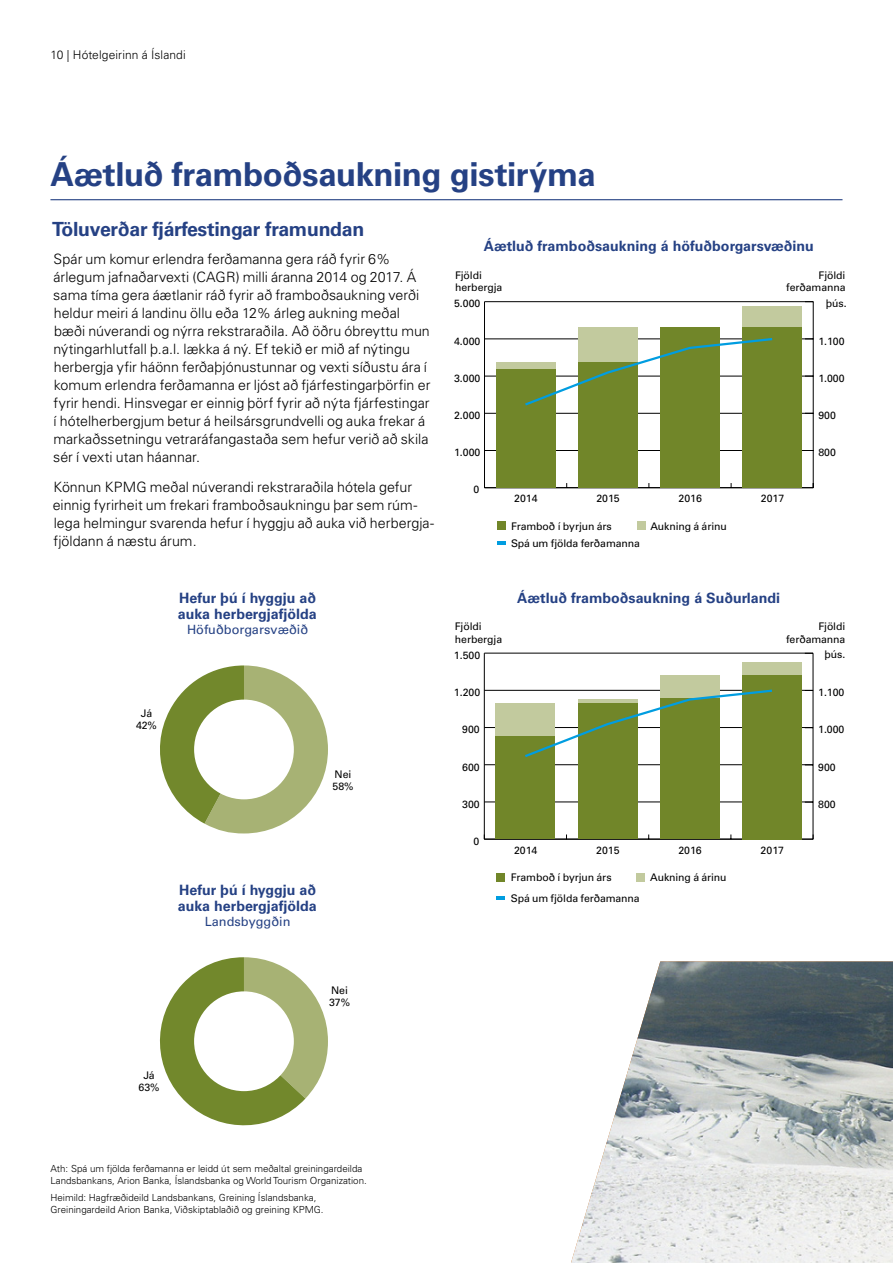
<style>
.page{position:relative;width:893px;height:1263px;background:#fff}
.page>*{position:absolute;margin:0;border:0;box-sizing:border-box;transform-origin:0 0}
.t1{font:700 33px "Univers LT Std";letter-spacing:-.015em;color:#254184}
.t2{font:700 19.5px "Univers LT Std";letter-spacing:-.015em;color:#254184}
.t3{font:300 14.25px/18px "Univers LT Std";color:#000}
.t4{font:700 14.25px/15.8px "Univers LT Std";color:#254184}
.t5{font:12.75px "Univers LT Std";color:#254184}
.t6{font:300 12px "Univers LT Std";letter-spacing:.005em;color:#000}
.t7{font:10.5px/12px "Univers LT Std";letter-spacing:-.01em;color:#000}
.t8{font:10.5px "Univers";color:#000}
.t9{font:300 9.75px/12px "Univers LT Std";color:#000}
</style>
<div class="page">
<svg style="left:159px;top:957px;width:169px;height:169px"></svg>
<div style="left:194px;top:991px;width:100px;height:100px;background:#fff;border-radius:50%"></div>
<hr style="left:484px;top:653px;width:1px;height:186px;background:#000">
<hr style="left:484px;top:839px;width:329px;height:1px;background:#000">
<hr style="left:484px;top:802px;width:329px;height:1px;background:#000">
<hr style="left:484px;top:764px;width:329px;height:1px;background:#000">
<hr style="left:484px;top:727px;width:329px;height:1px;background:#000">
<hr style="left:484px;top:690px;width:329px;height:1px;background:#000">
<hr style="left:484px;top:653px;width:329px;height:1px;background:#000">
<div style="left:496px;top:703px;width:59px;height:33px;background:#c2ca9e"></div>
<div style="left:660px;top:675px;width:59px;height:24px;background:#c2ca9e"></div>
<div style="left:742px;top:663px;width:60px;height:12px;background:#c2ca9e"></div>
<div style="left:496px;top:736px;width:59px;height:103px;background:#718629"></div>
<div style="left:578px;top:703px;width:59px;height:136px;background:#718629"></div>
<div style="left:660px;top:699px;width:59px;height:140px;background:#718629"></div>
<div style="left:742px;top:675px;width:60px;height:164px;background:#718629"></div>
<hr style="left:813px;top:653px;width:1px;height:186px;background:#000">
<svg style="left:525px;top:689px;width:247px;height:68px"></svg>
<hr style="left:50px;top:199px;width:792px;height:1px;background:#254184">
<hr style="left:484px;top:302px;width:1px;height:186px;background:#000">
<hr style="left:484px;top:487px;width:329px;height:1px;background:#000">
<hr style="left:484px;top:450px;width:329px;height:1px;background:#000">
<hr style="left:484px;top:413px;width:329px;height:1px;background:#000">
<hr style="left:484px;top:376px;width:329px;height:1px;background:#000">
<hr style="left:484px;top:339px;width:329px;height:1px;background:#000">
<hr style="left:484px;top:301px;width:329px;height:1px;background:#000">
<div style="left:496px;top:362px;width:59px;height:7px;background:#c2ca9e"></div>
<div style="left:578px;top:328px;width:59px;height:34px;background:#c2ca9e"></div>
<div style="left:743px;top:306px;width:59px;height:22px;background:#c2ca9e"></div>
<div style="left:496px;top:369px;width:59px;height:119px;background:#718629"></div>
<div style="left:578px;top:362px;width:59px;height:126px;background:#718629"></div>
<div style="left:660px;top:328px;width:60px;height:160px;background:#718629"></div>
<div style="left:743px;top:328px;width:59px;height:160px;background:#718629"></div>
<hr style="left:813px;top:302px;width:1px;height:186px;background:#000">
<svg style="left:525px;top:338px;width:247px;height:68px"></svg>
<div style="left:497px;top:521px;width:9px;height:9px;background:#718629"></div>
<div style="left:496px;top:873px;width:9px;height:9px;background:#718629"></div>
<div style="left:637px;top:521px;width:9px;height:9px;background:#c2ca9e"></div>
<div style="left:636px;top:873px;width:9px;height:9px;background:#c2ca9e"></div>
<svg style="left:497px;top:542px;width:9px;height:3px"></svg>
<svg style="left:496px;top:896px;width:9px;height:3px"></svg>
<svg style="left:160px;top:665px;width:168px;height:168px"></svg>
<div style="left:194px;top:700px;width:100px;height:99px;background:#fff;border-radius:50%"></div>
<img style="left:571px;top:961px;width:322px;height:302px">
<p class="t6" style="left:50px;top:48px;width:137px">10 | Hótelgeirinn á Íslandi</p>
<h1 class="t1" style="left:51px;top:155px;width:547px">Áætluð framboðsaukning gistirýma</h1>
<h2 class="t2" style="left:52px;top:218px;width:314px">Töluverðar fjárfestingar framundan</h2>
<p class="t3" style="left:53px;top:250px;width:379px">Spár um komur erlendra ferðamanna gera ráð fyrir 6% árlegum jafnaðarvexti (CAGR) milli áranna 2014 og 2017. Á sama tíma gera áætlanir ráð fyrir að framboðsaukning verði heldur meiri á landinu öllu eða 12% árleg aukning meðal bæði núverandi og nýrra rekstraraðila. Að öðru óbreyttu mun nýtingarhlutfall þ.a.l. lækka á ný. Ef tekið er mið af nýtingu herbergja yfir háönn ferðaþjónustunnar og vexti síðustu ára í komum erlendra ferðamanna er ljóst að fjárfestingarþörfin er fyrir hendi. Hinsvegar er einnig þörf fyrir að nýta fjárfestingar í hótelherbergjum betur á heilsársgrundvelli og auka frekar á markaðssetningu vetraráfangastaða sem hefur verið að skila sér í vexti utan háannar.</p>
<p class="t3" style="left:53px;top:478px;width:383px">Könnun KPMG meðal núverandi rekstraraðila hótela gefur einnig fyrirheit um frekari framboðsaukningu þar sem rúm&shy;lega helmingur svarenda hefur í hyggju að auka við herbergja&shy;fjöldann á næstu árum.</p>
<p class="t8" style="left:473px;top:484px;width:7px">0</p>
<p class="t4" style="left:484px;top:239px;width:332px">Áætluð framboðsaukning á höfuðborgarsvæðinu</p>
<p class="t7" style="left:455px;top:269px;width:49px">Fjöldi herbergja</p>
<p class="t7" style="left:786px;top:269px;width:61px;text-align:right">Fjöldi ferðamanna</p>
<p class="t7" style="left:826px;top:297px;width:22px">þús.</p>
<p class="t8" style="left:454px;top:298px;width:28px">5.000</p>
<p class="t8" style="left:454px;top:335px;width:28px">4.000</p>
<p class="t8" style="left:818px;top:335px;width:28px">1.100</p>
<p class="t8" style="left:454px;top:372px;width:28px">3.000</p>
<p class="t8" style="left:818px;top:372px;width:28px">1.000</p>
<p class="t8" style="left:454px;top:409px;width:28px">2.000</p>
<p class="t8" style="left:818px;top:409px;width:19px">900</p>
<p class="t8" style="left:454px;top:446px;width:28px">1.000</p>
<p class="t8" style="left:818px;top:446px;width:19px">800</p>
<p class="t8" style="left:514px;top:492px;width:25px">2014</p>
<p class="t8" style="left:596px;top:492px;width:25px">2015</p>
<p class="t8" style="left:679px;top:492px;width:25px">2016</p>
<p class="t8" style="left:761px;top:492px;width:25px">2017</p>
<p class="t7" style="left:511px;top:520px;width:102px">Framboð í byrjun árs</p>
<p class="t7" style="left:650px;top:520px;width:78px">Aukning á árinu</p>
<p class="t7" style="left:511px;top:537px;width:130px">Spá um fjölda ferðamanna</p>
<p class="t4" style="left:178px;top:591px;width:140px">Hefur þú í hyggju að auka herbergjafjölda</p>
<p class="t5" style="left:187px;top:622px;width:123px">Höfuðborgarsvæðið</p>
<p class="t7" style="left:136px;top:708px;width:22px;text-align:center">Já<br>42%</p>
<p class="t7" style="left:332px;top:768px;width:23px">Nei<br>58%</p>
<p class="t4" style="left:178px;top:882px;width:140px">Hefur þú í hyggju að auka herbergjafjölda</p>
<p class="t5" style="left:205px;top:914px;width:87px">Landsbyggðin</p>
<p class="t7" style="left:329px;top:984px;width:22px">Nei<br>37%</p>
<p class="t7" style="left:139px;top:1069px;width:23px;text-align:center">Já<br>63%</p>
<p class="t9" style="left:50px;top:1163px;width:318px">Ath: Spá um fjölda ferðamanna er leidd út sem meðaltal greiningardeilda<br>Landsbankans, Arion Banka, Íslandsbanka og World Tourism Organization.</p>
<p class="t9" style="left:50px;top:1191px;width:275px">Heimild: Hagfræðideild Landsbankans, Greining Íslandsbanka,<br>Greiningardeild Arion Banka, Viðskiptablaðið og greining KPMG.</p>
<p class="t4" style="left:517px;top:590px;width:264px">Áætluð framboðsaukning á Suðurlandi</p>
<p class="t7" style="left:455px;top:621px;width:49px">Fjöldi herbergja</p>
<p class="t7" style="left:786px;top:621px;width:61px;text-align:right">Fjöldi ferðamanna</p>
<p class="t8" style="left:454px;top:649px;width:28px">1.500</p>
<p class="t7" style="left:824px;top:648px;width:22px">þús.</p>
<p class="t8" style="left:454px;top:686px;width:28px">1.200</p>
<p class="t8" style="left:818px;top:686px;width:28px">1.100</p>
<p class="t8" style="left:462px;top:723px;width:19px">900</p>
<p class="t8" style="left:818px;top:724px;width:28px">1.000</p>
<p class="t8" style="left:462px;top:761px;width:19px">600</p>
<p class="t8" style="left:818px;top:761px;width:19px">900</p>
<p class="t8" style="left:462px;top:798px;width:19px">300</p>
<p class="t8" style="left:818px;top:798px;width:19px">800</p>
<p class="t8" style="left:473px;top:835px;width:7px">0</p>
<p class="t8" style="left:514px;top:844px;width:25px">2014</p>
<p class="t8" style="left:596px;top:844px;width:25px">2015</p>
<p class="t8" style="left:678px;top:844px;width:25px">2016</p>
<p class="t8" style="left:761px;top:844px;width:25px">2017</p>
<p class="t7" style="left:511px;top:872px;width:102px">Framboð í byrjun árs</p>
<p class="t7" style="left:511px;top:892px;width:130px">Spá um fjölda ferðamanna</p>
<p class="t7" style="left:650px;top:872px;width:78px">Aukning á árinu</p>
</div>
